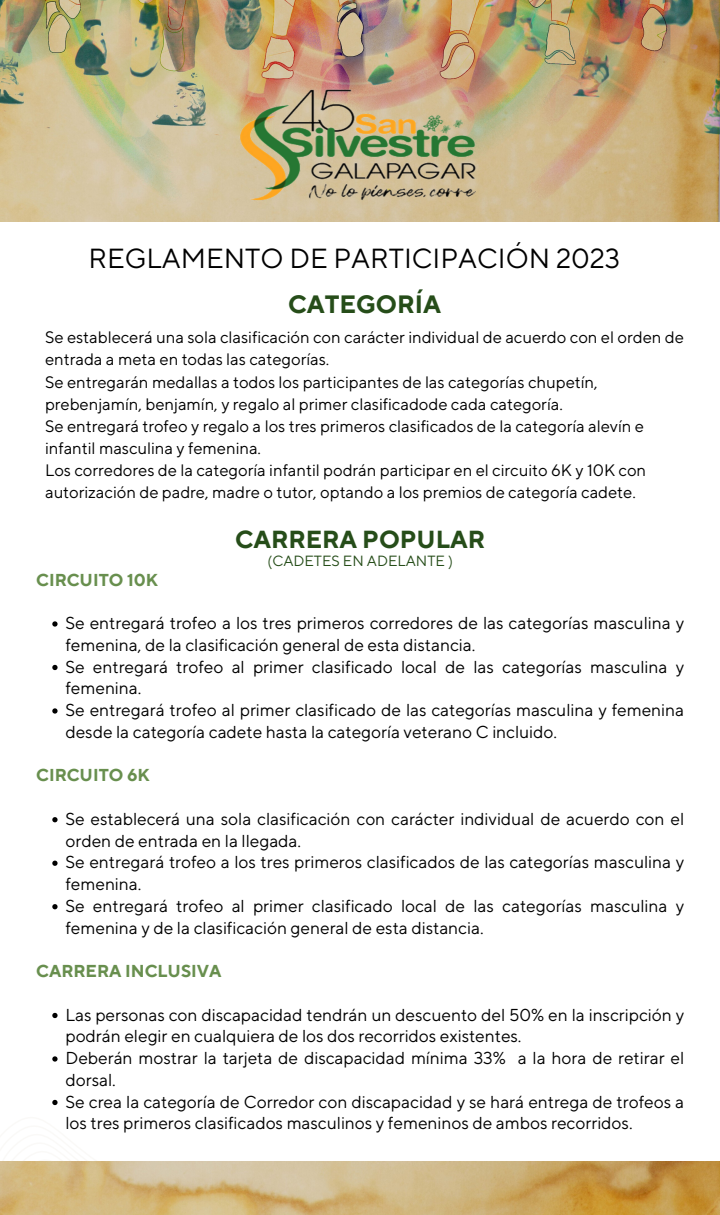
<style>
.page{position:relative;width:720px;height:1215px;background:#fff}
.page>*{position:absolute;margin:0;border:0;box-sizing:border-box;transform-origin:0 0}
.t1{font:27.5px "TT Norms Pro";color:#000}
.t2{font:700 25px "TT Norms Pro";color:#264d19}
.t3{font:700 24.6px "TT Norms Pro";color:#264d19}
.t4{font:17.2px/21.8px "TT Norms Pro";color:#000}
.t5{font:700 17.2px "TT Norms Pro";color:#688f4e}
.t6{font:16.5px/22.1px "TT Norms Pro";color:#000}
.t7{font:14.7px "TT Norms Pro";color:#264d19}
</style>
<div class="page">
<img style="left:0;top:0;width:720px;height:221px">
<img style="left:231px;top:1162px;width:489px;height:53px">
<img style="left:213px;top:66px;width:290px;height:156px">
<svg style="left:52px;top:621px;width:6px;height:6px"></svg>
<svg style="left:52px;top:665px;width:6px;height:5px"></svg>
<svg style="left:52px;top:708px;width:6px;height:6px"></svg>
<svg style="left:52px;top:817px;width:6px;height:5px"></svg>
<svg style="left:52px;top:861px;width:6px;height:5px"></svg>
<svg style="left:52px;top:904px;width:6px;height:5px"></svg>
<svg style="left:52px;top:1013px;width:6px;height:5px"></svg>
<svg style="left:52px;top:1056px;width:6px;height:6px"></svg>
<svg style="left:0;top:1100px;width:231px;height:115px"></svg>
<p class="t1" style="left:89px;top:242px;width:533px">REGLAMENTO DE PARTICIPACIÓN 2023</p>
<p class="t2" style="left:288px;top:290px;width:154px">CATEGORÍA</p>
<p class="t6" style="left:45px;top:327px;width:640px">Se establecerá una sola clasificación con carácter individual de acuerdo con el orden de entrada a meta en todas las categorías.</p>
<p class="t6" style="left:45px;top:371px;width:554px">Se entregarán medallas a todos los participantes de las categorías chupetín, prebenjamín, benjamín, y regalo al primer clasificadode cada categoría.</p>
<p class="t6" style="left:45px;top:416px;width:600px">Se entregará trofeo y regalo a los tres primeros clasificados de la categoría alevín e infantil masculina y femenina.</p>
<p class="t6" style="left:45px;top:460px;width:603px">Los corredores de la categoría infantil podrán participar en el circuito 6K y 10K con autorización de padre, madre o tutor, optando a los premios de categoría cadete.</p>
<p class="t5" style="left:36px;top:569px;width:123px">CIRCUITO 10K</p>
<p class="t3" style="left:235px;top:524px;width:252px">CARRERA POPULAR</p>
<p class="t7" style="left:267px;top:552px;width:187px">(CADETES EN ADELANTE )</p>
<p class="t4" style="left:65px;top:613px;width:620px">Se entregará trofeo a los tres primeros corredores de las categorías masculina y femenina, de la clasificación general de esta distancia.</p>
<p class="t4" style="left:65px;top:657px;width:620px">Se entregará trofeo al primer clasificado local de las categorías masculina y femenina.</p>
<p class="t4" style="left:65px;top:700px;width:620px">Se entregará trofeo al primer clasificado de las categorías masculina y femenina desde la categoría cadete hasta la categoría veterano C incluido.</p>
<p class="t5" style="left:36px;top:765px;width:115px">CIRCUITO 6K</p>
<p class="t4" style="left:65px;top:809px;width:620px">Se establecerá una sola clasificación con carácter individual de acuerdo con el orden de entrada en la llegada.</p>
<p class="t4" style="left:65px;top:852px;width:620px">Se entregará trofeo a los tres primeros clasificados de las categorías masculina y femenina.</p>
<p class="t4" style="left:65px;top:896px;width:620px">Se entregará trofeo al primer clasificado local de las categorías masculina y femenina y de la clasificación general de esta distancia.</p>
<p class="t5" style="left:36px;top:961px;width:187px">CARRERA INCLUSIVA</p>
<p class="t4" style="left:65px;top:1005px;width:620px">Las personas con discapacidad tendrán un descuento del 50% en la inscripción y podrán elegir en cualquiera de los dos recorridos existentes.</p>
<p class="t4" style="left:65px;top:1048px;width:620px">Deberán mostrar la tarjeta de discapacidad mínima 33% a la hora de retirar el dorsal.</p>
<p class="t4" style="left:65px;top:1092px;width:620px">Se crea la categoría de Corredor con discapacidad y se hará entrega de trofeos a los tres primeros clasificados masculinos y femeninos de ambos recorridos.</p>
</div>
